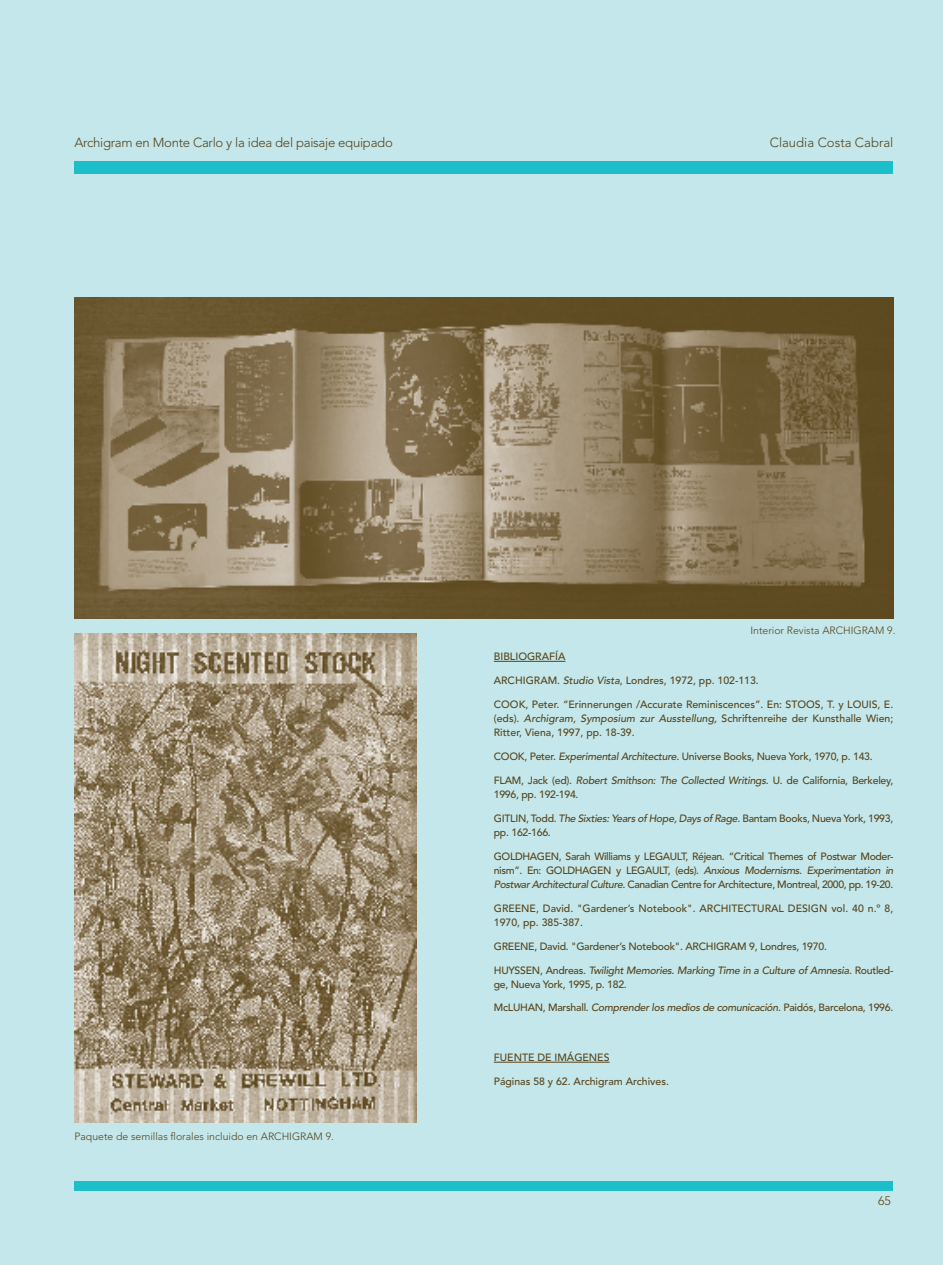
<style>
.page{position:relative;width:943px;height:1265px;background:#c4e7eb}
.page>*{position:absolute;margin:0;border:0;box-sizing:border-box;transform-origin:0 0}
.t1{font:300 13.12px "Avenir LT Std";letter-spacing:-.02em;color:#574319}
.t2{font:300 13.12px "Avenir LT Std";color:#574319}
.t3{font:300 12.25px "Avenir LT Std";color:#574319}
.t4{font:500 10.5px/14px "Avenir LT Std";letter-spacing:-.025em;color:#574319}
.t5{font:500 10.5px/14px "Avenir LT Std";color:#574319}
.t6{font:300 10.5px "Avenir LT Std";color:#574319}
.s1{font-style:italic}
</style>
<div class="page">
<div style="left:74px;top:1181px;width:819px;height:10px;background:#1cbeca"></div>
<div style="left:74px;top:161px;width:819px;height:12px;background:#1cbeca"></div>
<img style="left:74px;top:298px;width:819px;height:321px">
<hr style="left:494px;top:661px;width:71px;height:1px;background:#574319">
<img style="left:74px;top:633px;width:343px;height:490px">
<hr style="left:494px;top:1062px;width:115px;height:1px;background:#574319">
<p class="t1" style="left:74px;top:135px;width:320px">Archigram en Monte Carlo y la idea del paisaje equipado</p>
<p class="t2" style="left:769px;top:135px;width:125px">Claudia Costa Cabral</p>
<p class="t6" style="left:750px;top:625px;width:146px">Interior Revista ARCHIGRAM 9.</p>
<p class="t5" style="left:494px;top:650px;width:73px">BIBLIOGRAFÍA</p>
<p class="t5" style="left:494px;top:674px;width:266px">ARCHIGRAM. <span class="s1">Studio Vista</span>, Londres, 1972, pp. 102-113.</p>
<p class="t4" style="left:494px;top:698px;width:401px;text-align:justify">COOK, Peter. “Erinnerungen /Accurate Reminiscences”. En: STOOS, T. y LOUIS, E. (eds). <span class="s1">Archigram, Symposium zur Ausstellung,</span> Schriftenreihe der Kunsthalle Wien; Ritter, Viena, 1997, pp. 18-39.</p>
<p class="t4" style="left:494px;top:750px;width:380px">COOK, Peter. <span class="s1">Experimental Architecture.</span> Universe Books, Nueva York, 1970, p. 143.</p>
<p class="t4" style="left:494px;top:774px;width:401px">FLAM, Jack (ed). <span class="s1">Robert Smithson: The Collected Writings.</span> U. de California, Berkeley,<br>1996, pp. 192-194.</p>
<p class="t4" style="left:494px;top:811px;width:401px">GITLIN, Todd. <span class="s1">The Sixties: Years of Hope, Days of Rage.</span> Bantam Books, Nueva York, 1993, pp. 162-166.</p>
<p class="t4" style="left:494px;top:849px;width:401px;text-align:justify">GOLDHAGEN, Sarah Williams y LEGAULT, Réjean. “Critical Themes of Postwar Moder&shy;nism”. En: GOLDHAGEN y LEGAULT, (eds). <span class="s1">Anxious Modernisms. Experimentation in Postwar Architectural Culture.</span> Canadian Centre for Architecture, Montreal, 2000, pp. 19-20.</p>
<p class="t5" style="left:494px;top:901px;width:401px">GREENE, David. "Gardener’s Notebook". ARCHITECTURAL DESIGN vol. 40 n.º 8,<br>1970, pp. 385-387.</p>
<p class="t4" style="left:494px;top:939px;width:334px">GREENE, David. "Gardener’s Notebook". ARCHIGRAM 9, Londres, 1970.</p>
<p class="t4" style="left:494px;top:963px;width:401px">HUYSSEN, Andreas. <span class="s1">Twilight Memories. Marking Time in a Culture of Amnesia.</span> Routled&shy;ge, Nueva York, 1995, p. 182.</p>
<p class="t4" style="left:494px;top:1001px;width:401px">McLUHAN, Marshall. <span class="s1">Comprender los medios de comunicación.</span> Paidós, Barcelona, 1996.</p>
<p class="t6" style="left:74px;top:1131px;width:261px">Paquete de semillas florales incluido en ARCHIGRAM 9.</p>
<p class="t5" style="left:494px;top:1051px;width:117px">FUENTE DE IMÁGENES</p>
<p class="t5" style="left:494px;top:1075px;width:177px">Páginas 58 y 62. Archigram Archives.</p>
<p class="t3" style="left:878px;top:1194px;width:14px">65</p>
</div>
